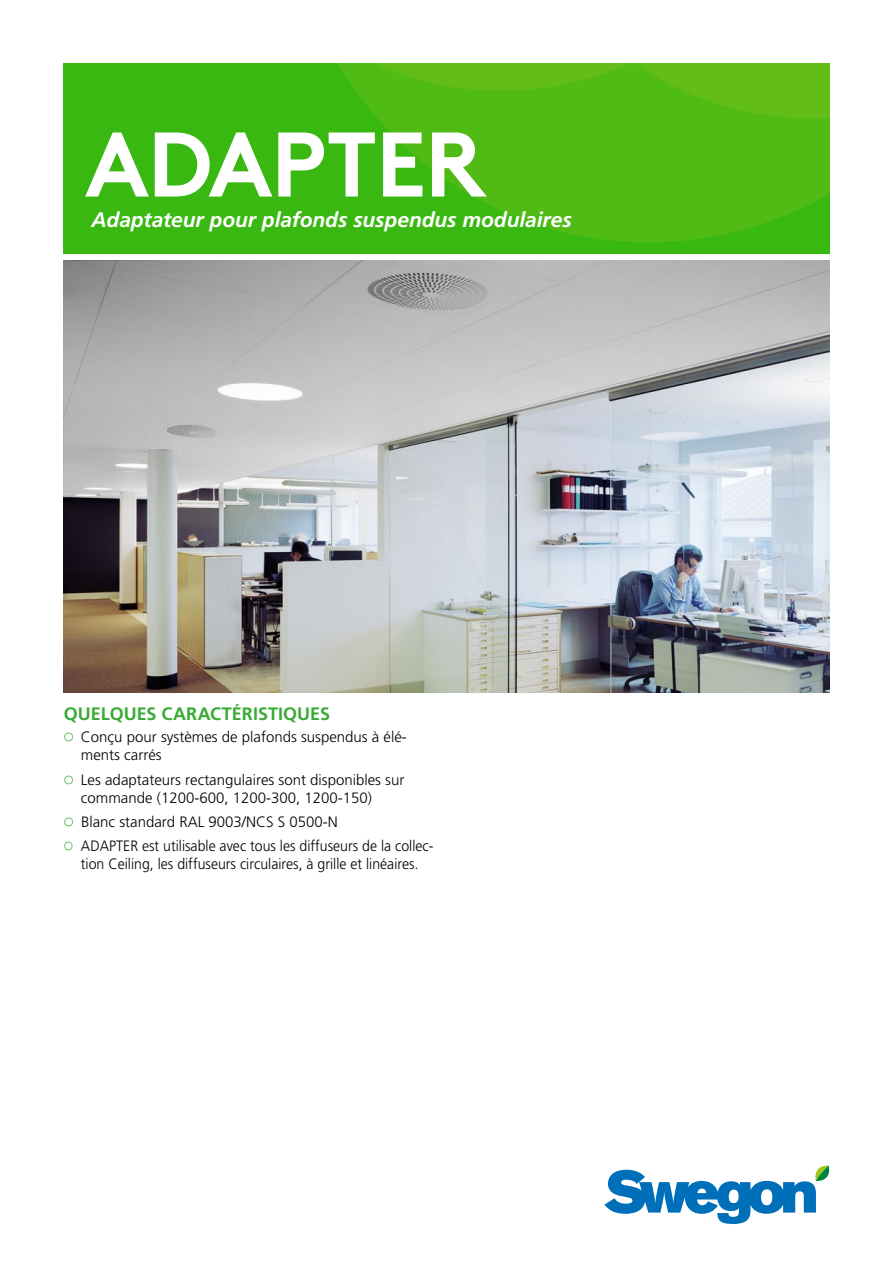
<style>
.page{position:relative;width:893px;height:1263px;background:#fff}
.page>*{position:absolute;margin:0;border:0;box-sizing:border-box;transform-origin:0 0}
.t1{font:700 91.5px "Swegon Brown";letter-spacing:-.015em;color:#fff}
.t2{font:italic 700 21px "Frutiger";letter-spacing:-.005em;color:#fff}
.t3{font:700 18px "Frutiger";color:#3aaa35}
.t4{font:300 15px/18px "Frutiger";color:#000}
.t5{font:300 15px/18px "Frutiger";color:#000;text-align:center;scale:.94 1}
.s1{font-family:"Nimbus Rom D";font-weight:400;color:#3aaa35}
</style>
<div class="page">
<img style="left:64px;top:260px;width:765px;height:432px">
<svg style="left:604px;top:1165px;width:226px;height:59px"></svg>
<img style="left:64px;top:64px;width:765px;height:189px">
<h1 class="t1" style="left:85px;top:90px;width:402px">ADAPTER</h1>
<h2 class="t2" style="left:92px;top:207px;width:482px">Adaptateur pour plafonds suspendus modulaires</h2>
<p class="t3" style="left:64px;top:703px;width:268px">QUELQUES CARACTÉRISTIQUES</p>
<p class="t4" style="left:81px;top:728px;width:327px;text-indent:-17px"><span class="s1">○</span> Conçu pour systèmes de plafonds suspendus à élé&shy;ments carrés</p>
<p class="t4" style="left:81px;top:770px;width:325px;text-indent:-17px"><span class="s1">○</span> Les adaptateurs rectangulaires sont disponibles sur commande (1200-600, 1200-300, 1200-150)</p>
<p class="t4" style="left:64px;top:813px;width:275px"><span class="s1">○</span> Blanc standard RAL 9003/NCS S 0500-N</p>
<p class="t5" style="left:64px;top:837px;width:395px"><span class="s1">○</span> ADAPTER est utilisable avec tous les diffuseurs de la collec&shy;tion Ceiling, les diffuseurs circulaires, à grille et linéaires.</p>
</div>
